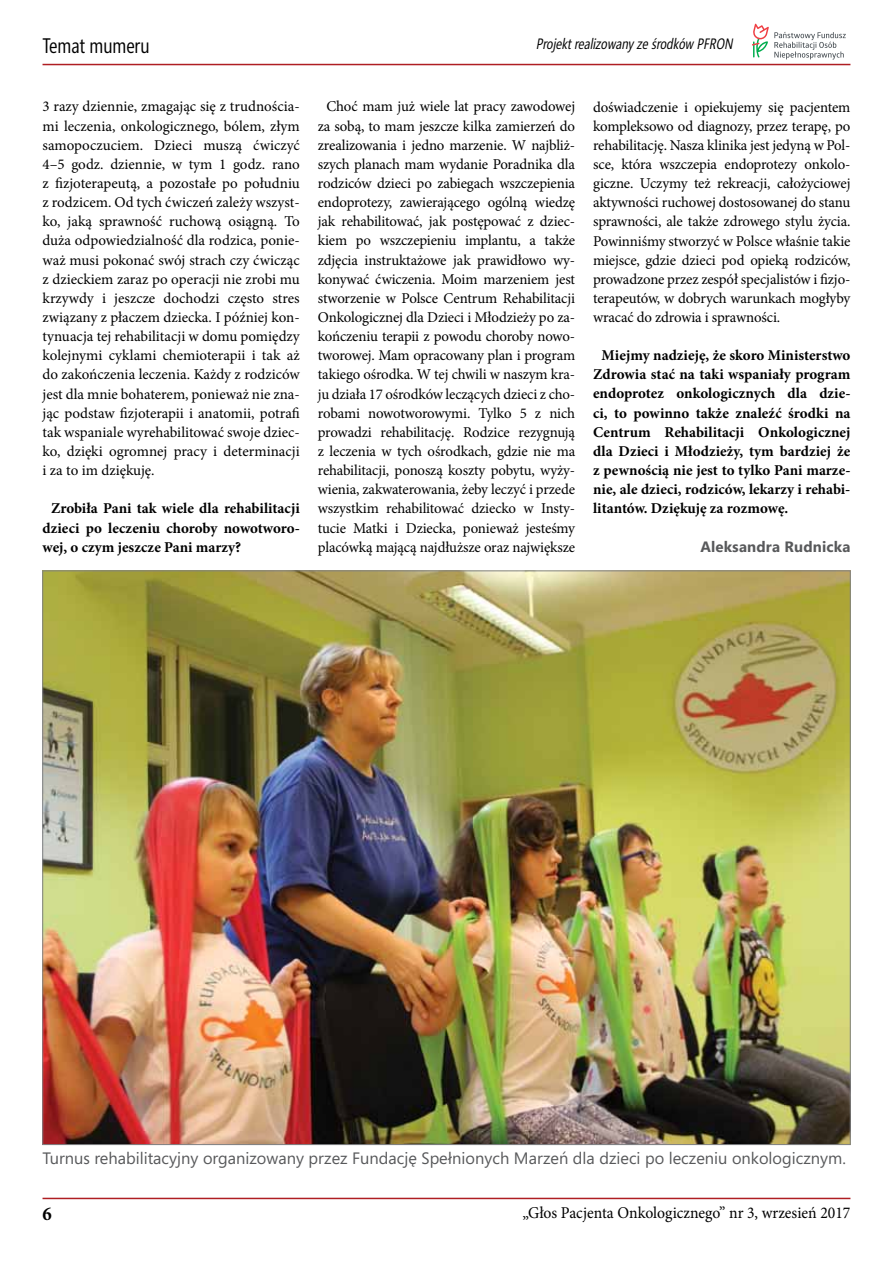
<style>
.page{position:relative;width:893px;height:1263px;background:#fff}
.page>*{position:absolute;margin:0;border:0;box-sizing:border-box;transform-origin:0 0}
.t1{font:21px "Segoe Condensed";color:#000;scale:.95 1}
.t2{font:700 19.5px "Minion Pro";color:#000;scale:.95 1}
.t3{font:16.5px "Segoe";color:#58595b}
.t4{font:16.5px "Minion Pro";color:#000;scale:.95 1}
.t5{font:15px/19.2px "Minion Pro";letter-spacing:-.01em;color:#000;text-align:justify}
.t6{font:700 15px/19.2px "Minion Pro";color:#000;text-align:justify}
.t7{font:italic 15px "Segoe Condensed";color:#000;scale:.95 1}
.t8{font:700 15px "Segoe";letter-spacing:.01em;color:#58595b}
</style>
<div class="page">
<hr style="left:43px;top:1198px;width:807px;height:1px;background:#af1e23">
<svg style="left:752px;top:24px;width:94px;height:36px"></svg>
<hr style="left:43px;top:64px;width:807px;height:1px;background:#af1e23">
<img style="left:45px;top:573px;width:803px;height:570px">
<h1 class="t1" style="left:43px;top:33px;width:114px">Temat mumeru</h1>
<p class="t7" style="left:536px;top:34px;width:212px">Projektrealizowanyześrodków PFRON</p>
<p class="t5" style="left:43px;top:97px;width:259px">3 razy dziennie, zmagając się z trudnościa&shy;mi leczenia, onkologicznego, bólem, złym samopoczuciem. Dzieci muszą ćwiczyć 4–5 godz. dziennie, w tym 1 godz. rano z fizjoterapeutą, a pozostałe po południu z rodzicem. Od tych ćwiczeń zależy wszyst&shy;ko, jaką sprawność ruchową osiągną. To duża odpowiedzialność dla rodzica, ponie&shy;waż musi pokonać swój strach czy ćwicząc z dzieckiem zaraz po operacji nie zrobi mu krzywdy i jeszcze dochodzi często stres związany z płaczem dziecka. I później kon&shy;tynuacja tej rehabilitacji w domu pomiędzy kolejnymi cyklami chemioterapii i tak aż do zakończenia leczenia. Każdy z rodziców jest dla mnie bohaterem, ponieważ nie zna&shy;jąc podstaw fizjoterapii i anatomii, potrafi tak wspaniale wyrehabilitować swoje dziec&shy;ko, dzięki ogromnej pracy i determinacji i za to im dziękuję.</p>
<p class="t6" style="left:43px;top:499px;width:259px;text-indent:9px">Zrobiła Pani tak wiele dla rehabilitacji dzieci po leczeniu choroby nowotworo&shy;wej, o czym jeszcze Pani marzy?</p>
<p class="t5" style="left:318px;top:97px;width:259px;text-align:center">Choć mam już wiele lat pracy zawodowej za sobą, to mam jeszcze kilka zamierzeń do zrealizowania i jedno marzenie. W najbliż&shy;szych planach mam wydanie Poradnika dla rodziców dzieci po zabiegach wszczepienia endoprotezy, zawierającego ogólną wiedzę jak rehabilitować, jak postępować z dziec&shy;kiem po wszczepieniu implantu, a także zdjęcia instruktażowe jak prawidłowo wy&shy;konywać ćwiczenia. Moim marzeniem jest stworzenie w Polsce Centrum Rehabilitacji Onkologicznej dla Dzieci i Młodzieży po za&shy;kończeniu terapii z powodu choroby nowo&shy;tworowej. Mam opracowany plan i program takiego ośrodka. W tej chwili w naszym kra&shy;ju działa 17 ośrodków leczących dzieci z cho&shy;robami nowotworowymi. Tylko 5 z nich prowadzi rehabilitację. Rodzice rezygnują z leczenia w tych ośrodkach, gdzie nie ma rehabilitacji, ponoszą koszty pobytu, wyży&shy;wienia, zakwaterowania, żeby leczyć i przede wszystkim rehabilitować dziecko w Insty&shy;tucie Matki i Dziecka, ponieważ jesteśmy placówką mającą najdłuższe oraz największe</p>
<p class="t5" style="left:593px;top:97px;width:259px">doświadczenie i opiekujemy się pacjentem kompleksowo od diagnozy, przez terapę, po rehabilitację. Nasza klinika jest jedyną w Pol&shy;sce, która wszczepia endoprotezy onkolo&shy;giczne. Uczymy też rekreacji, całożyciowej aktywności ruchowej dostosowanej do stanu sprawności, ale także zdrowego stylu życia.<br>Powinniśmy stworzyć w Polsce właśnie takie miejsce, gdzie dzieci pod opieką rodziców, prowadzone przez zespół specjalistów i fizjo&shy;terapeutów, w dobrych warunkach mogłyby wracać do zdrowia i sprawności.</p>
<p class="t6" style="left:593px;top:346px;width:259px;text-indent:9px">Miejmy nadzieję, że skoro Ministerstwo Zdrowia stać na taki wspaniały program endoprotez onkologicznych dla dzie&shy;ci, to powinno także znaleźć środki na Centrum Rehabilitacji Onkologicznej dla Dzieci i Młodzieży, tym bardziej że z pewnością nie jest to tylko Pani marze&shy;nie, ale dzieci, rodziców, lekarzy i rehabi&shy;litantów. Dziękuję za rozmowę.</p>
<p class="t8" style="left:700px;top:536px;width:152px">Aleksandra Rudnicka</p>
<p class="t3" style="left:43px;top:1147px;width:805px">Turnus rehabilitacyjny organizowany przez Fundację Spełnionych Marzeń dla dzieci po leczeniu onkologicznym.</p>
<h2 class="t2" style="left:43px;top:1200px;width:11px">6</h2>
<p class="t4" style="left:523px;top:1202px;width:347px">„Głos Pacjenta Onkologicznego” nr 3, wrzesień 2017</p>
</div>
